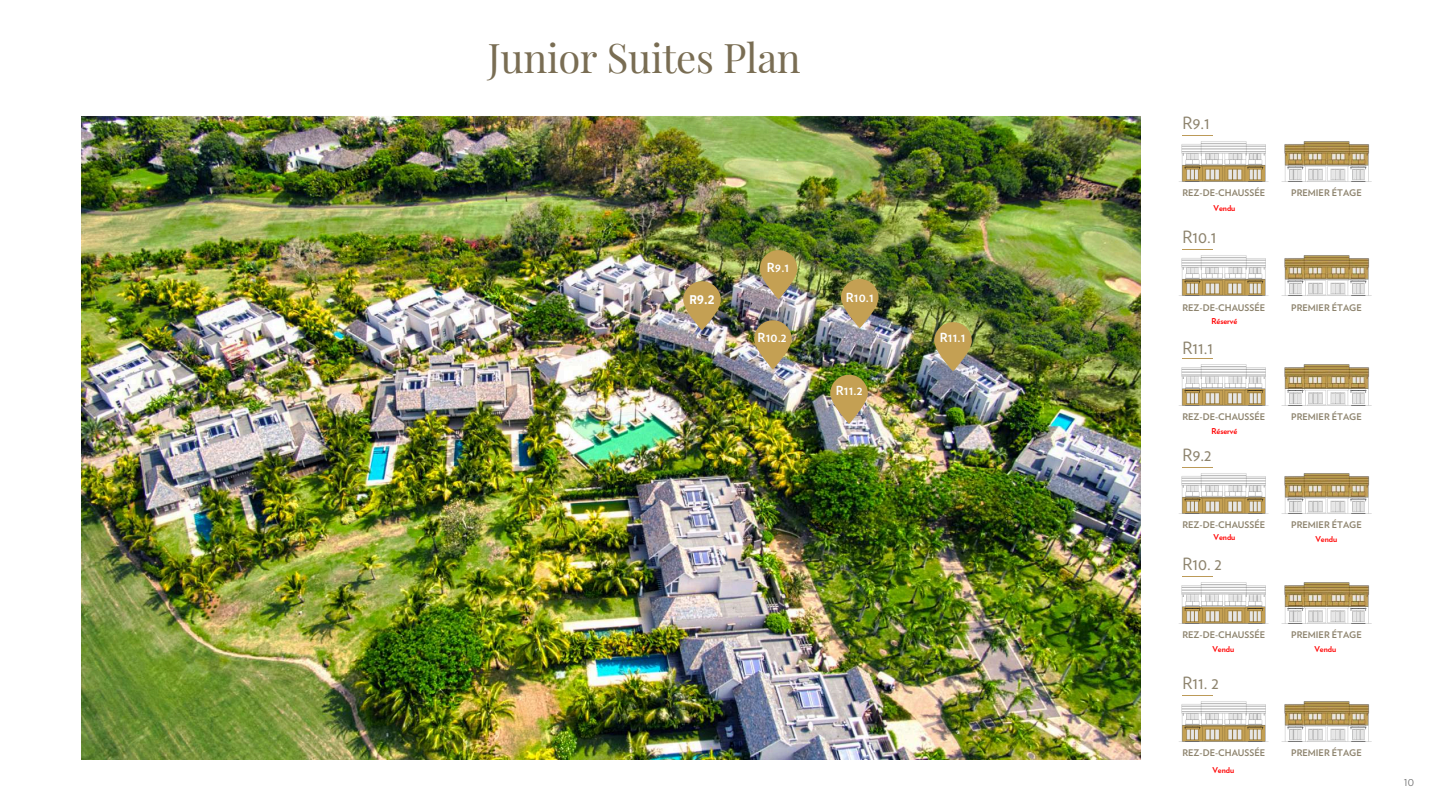
<style>
.page{position:relative;width:1440px;height:810px;background:#fff}
.page>*{position:absolute;margin:0;border:0;box-sizing:border-box;transform-origin:0 0}
.t1{font:40px "Playfair Display";letter-spacing:-.01em;color:#796d53}
.t2{font:16.9px "Verlag";color:#8d836d}
.t3{font:700 12.5px "Verlag";letter-spacing:.01em;color:#fff}
.t4{font:700 12.5px "IBM Plex Sans Cond";color:#fff}
.t5{font:300 12px "Verlag";color:#666}
.t6{font:700 9.1px "Verlag";color:#8d836d}
.t7{font:700 8px "Verlag";color:#f00}
</style>
<div class="page">
<hr style="left:1182px;top:135px;width:31px;height:1px;background:#bc9a58">
<hr style="left:1182px;top:249px;width:31px;height:1px;background:#bc9a58">
<hr style="left:1182px;top:359px;width:31px;height:1px;background:#bc9a58">
<hr style="left:1182px;top:467px;width:31px;height:1px;background:#bc9a58">
<hr style="left:1182px;top:577px;width:31px;height:1px;background:#bc9a58">
<hr style="left:1182px;top:695px;width:31px;height:1px;background:#bc9a58">
<img style="left:1179px;top:141px;width:90px;height:41px">
<img style="left:1179px;top:255px;width:90px;height:41px">
<img style="left:1179px;top:364px;width:90px;height:42px">
<img style="left:1179px;top:473px;width:90px;height:41px">
<img style="left:1179px;top:582px;width:90px;height:42px">
<img style="left:1179px;top:701px;width:90px;height:41px">
<img style="left:1281px;top:141px;width:91px;height:41px">
<img style="left:1281px;top:255px;width:91px;height:41px">
<img style="left:1281px;top:364px;width:91px;height:42px">
<img style="left:1281px;top:473px;width:91px;height:41px">
<img style="left:1281px;top:582px;width:91px;height:42px">
<img style="left:1281px;top:701px;width:91px;height:41px">
<img style="left:82px;top:116px;width:1059px;height:643px">
<svg style="left:683px;top:281px;width:38px;height:49px;background:#ba9c5e"></svg>
<svg style="left:754px;top:320px;width:38px;height:49px;background:#bca061"></svg>
<svg style="left:760px;top:250px;width:37px;height:49px;background:#bb9e60"></svg>
<svg style="left:830px;top:375px;width:38px;height:49px;background:#c2a569"></svg>
<svg style="left:841px;top:279px;width:37px;height:49px;background:#bc9f62"></svg>
<svg style="left:934px;top:322px;width:38px;height:49px;background:#ba9e61"></svg>
<h1 class="t1" style="left:488px;top:30px;width:314px">Junior Suites Plan</h1>
<h3 class="t4" style="left:689px;top:291px;width:27px">R9.2</h3>
<h3 class="t3" style="left:767px;top:262px;width:24px">R9.1</h3>
<h3 class="t3" style="left:758px;top:332px;width:31px">R10.2</h3>
<h3 class="t3" style="left:846px;top:292px;width:30px">R10.1</h3>
<h3 class="t3" style="left:836px;top:385px;width:28px">R11.2</h3>
<h3 class="t3" style="left:940px;top:332px;width:27px">R11.1</h3>
<h2 class="t2" style="left:1182px;top:115px;width:29px">R9.1</h2>
<p class="t6" style="left:1182px;top:189px;width:84px">REZ-DE-CHAUSSÉE</p>
<p class="t7" style="left:1214px;top:204px;width:23px">Vendu</p>
<h2 class="t2" style="left:1182px;top:230px;width:36px">R10.1</h2>
<p class="t6" style="left:1182px;top:303px;width:84px">REZ-DE-CHAUSSÉE</p>
<p class="t7" style="left:1212px;top:318px;width:27px">Réservé</p>
<h2 class="t2" style="left:1182px;top:341px;width:32px">R11.1</h2>
<p class="t6" style="left:1182px;top:413px;width:84px">REZ-DE-CHAUSSÉE</p>
<p class="t7" style="left:1212px;top:428px;width:27px">Réservé</p>
<h2 class="t2" style="left:1182px;top:447px;width:31px">R9.2</h2>
<p class="t6" style="left:1182px;top:521px;width:84px">REZ-DE-CHAUSSÉE</p>
<p class="t7" style="left:1214px;top:534px;width:23px">Vendu</p>
<h2 class="t2" style="left:1182px;top:557px;width:41px">R10. 2</h2>
<p class="t6" style="left:1182px;top:631px;width:84px">REZ-DE-CHAUSSÉE</p>
<p class="t7" style="left:1212px;top:646px;width:23px">Vendu</p>
<h2 class="t2" style="left:1182px;top:675px;width:38px">R11. 2</h2>
<p class="t6" style="left:1182px;top:749px;width:84px">REZ-DE-CHAUSSÉE</p>
<p class="t7" style="left:1212px;top:766px;width:23px">Vendu</p>
<p class="t6" style="left:1291px;top:189px;width:72px">PREMIER ÉTAGE</p>
<p class="t6" style="left:1291px;top:303px;width:72px">PREMIER ÉTAGE</p>
<p class="t6" style="left:1291px;top:413px;width:72px">PREMIER ÉTAGE</p>
<p class="t6" style="left:1291px;top:521px;width:72px">PREMIER ÉTAGE</p>
<p class="t7" style="left:1315px;top:536px;width:23px">Vendu</p>
<p class="t6" style="left:1291px;top:631px;width:72px">PREMIER ÉTAGE</p>
<p class="t7" style="left:1314px;top:646px;width:23px">Vendu</p>
<p class="t6" style="left:1291px;top:749px;width:72px">PREMIER ÉTAGE</p>
<h3 class="t5" style="left:1404px;top:777px;width:12px">10</h3>
</div>
